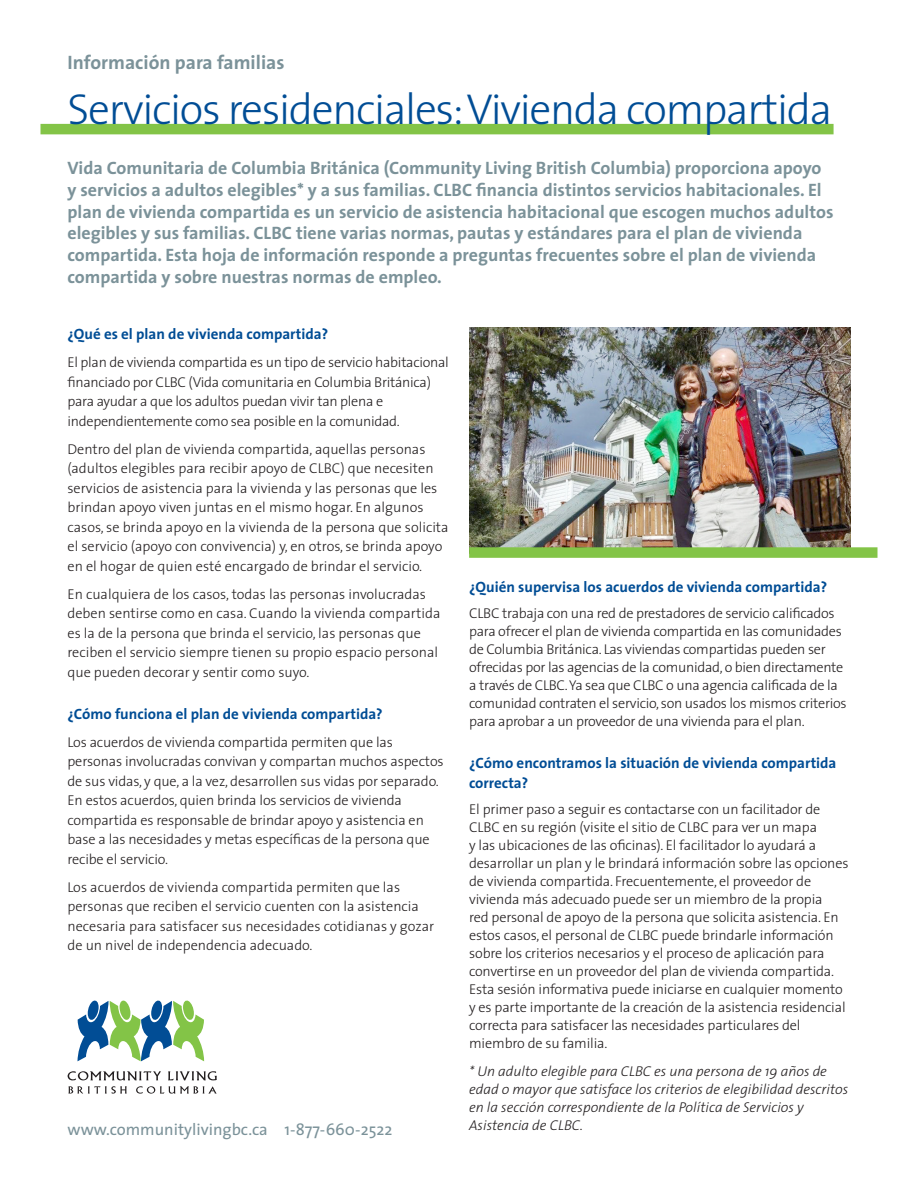
<style>
.page{position:relative;width:918px;height:1188px;background:#fff}
.page>*{position:absolute;margin:0;border:0;box-sizing:border-box;transform-origin:0 0}
.Main_Title{font:300 43.5px "The Sans";letter-spacing:-.03em;color:#014d95}
.CLBC_Fact_Sheet{font:700 19.5px "The Sans";color:#7b9299}
.Intro_Paragraph_-_La{font:700 18px/21.8px "The Sans";color:#7b9299}
.SideBar_-_Body_Itali{font:16.5px "The Sans";color:#7b9299}
.Subhead{font:700 15px/19.5px "The Sans";color:#014d95}
.Body_Copy{font:300 14.25px/19.5px "The Sans";letter-spacing:-.01em;color:#231f20}
.Body_Copy-2{font:italic 300 14.25px/18px "The Sans";color:#231f20}
</style>
<div class="page">
<img style="left:469px;top:328px;width:381px;height:219px">
<div style="left:469px;top:547px;width:409px;height:11px;background:#83c447"></div>
<div style="left:40px;top:124px;width:794px;height:10px;background:#83c447"></div>
<svg style="left:78px;top:1000px;width:126px;height:61px"></svg>
<svg style="left:68px;top:1071px;width:93px;height:9px"></svg>
<svg style="left:168px;top:1071px;width:49px;height:9px"></svg>
<svg style="left:68px;top:1086px;width:59px;height:8px"></svg>
<svg style="left:136px;top:1086px;width:81px;height:8px"></svg>
<p class="CLBC_Fact_Sheet" style="left:68px;top:50px;width:219px">Información para familias</p>
<p class="Main_Title" style="left:68px;top:81px;width:766px">Servicios residenciales: Vivienda compartida</p>
<p class="Intro_Paragraph_-_La" style="left:68px;top:157px;width:768px">Vida Comunitaria de Columbia Británica (Community Living British Columbia) proporciona apoyo y servicios a adultos elegibles* y a sus familias. CLBC financia distintos servicios habitacionales. El plan de vivienda compartida es un servicio de asistencia habitacional que escogen muchos adultos elegibles y sus familias. CLBC tiene varias normas, pautas y estándares para el plan de vivienda compartida. Esta hoja de información responde a preguntas frecuentes sobre el plan de vivienda compartida y sobre nuestras normas de empleo.</p>
<p class="Subhead" style="left:68px;top:324px;width:262px">¿Qué es el plan de vivienda compartida?</p>
<p class="Body_Copy" style="left:68px;top:353px;width:383px">El plan de vivienda compartida es un tipo de servicio habitacional financiado por CLBC (Vida comunitaria en Columbia Británica) para ayudar a que los adultos puedan vivir tan plena e independientemente como sea posible en la comunidad.</p>
<p class="Body_Copy" style="left:68px;top:439px;width:383px">Dentro del plan de vivienda compartida, aquellas personas (adultos elegibles para recibir apoyo de CLBC) que necesiten servicios de asistencia para la vivienda y las personas que les brindan apoyo viven juntas en el mismo hogar. En algunos casos, se brinda apoyo en la vivienda de la persona que solicita el servicio (apoyo con convivencia) y, en otros, se brinda apoyo en el hogar de quien esté encargado de brindar el servicio.</p>
<p class="Body_Copy" style="left:68px;top:584px;width:374px">En cualquiera de los casos, todas las personas involucradas deben sentirse como en casa. Cuando la vivienda compartida es la de la persona que brinda el servicio, las personas que reciben el servicio siempre tienen su propio espacio personal que pueden decorar y sentir como suyo.</p>
<p class="Subhead" style="left:68px;top:704px;width:317px">¿Cómo funciona el plan de vivienda compartida?</p>
<p class="Body_Copy" style="left:68px;top:732px;width:378px">Los acuerdos de vivienda compartida permiten que las personas involucradas convivan y compartan muchos aspectos de sus vidas, y que, a la vez, desarrollen sus vidas por separado.<br>En estos acuerdos, quien brinda los servicios de vivienda compartida es responsable de brindar apoyo y asistencia en base a las necesidades y metas específicas de la persona que recibe el servicio.</p>
<p class="Body_Copy" style="left:68px;top:877px;width:368px">Los acuerdos de vivienda compartida permiten que las personas que reciben el servicio cuenten con la asistencia necesaria para satisfacer sus necesidades cotidianas y gozar de un nivel de independencia adecuado.</p>
<p class="SideBar_-_Body_Itali" style="left:68px;top:1119px;width:326px">www.communitylivingbc.ca 1-877-660-2522</p>
<p class="Subhead" style="left:469px;top:577px;width:360px">¿Quién supervisa los acuerdos de vivienda compartida?</p>
<p class="Body_Copy" style="left:469px;top:605px;width:379px;line-height:18px">CLBC trabaja con una red de prestadores de servicio calificados para ofrecer el plan de vivienda compartida en las comunidades de Columbia Británica. Las viviendas compartidas pueden ser ofrecidas por las agencias de la comunidad, o bien directamente a través de CLBC. Ya sea que CLBC o una agencia calificada de la comunidad contraten el servicio, son usados los mismos criterios para aprobar a un proveedor de una vivienda para el plan.</p>
<p class="Subhead" style="left:469px;top:753px;width:369px">¿Cómo encontramos la situación de vivienda compartida correcta?</p>
<p class="Body_Copy" style="left:469px;top:801px;width:381px;line-height:18px">El primer paso a seguir es contactarse con un facilitador de CLBC en su región (visite el sitio de CLBC para ver un mapa<br>y las ubicaciones de las oficinas). El facilitador lo ayudará a desarrollar un plan y le brindará información sobre las opciones de vivienda compartida. Frecuentemente, el proveedor de vivienda más adecuado puede ser un miembro de la propia<br>red personal de apoyo de la persona que solicita asistencia. En estos casos, el personal de CLBC puede brindarle información sobre los criterios necesarios y el proceso de aplicación para convertirse en un proveedor del plan de vivienda compartida.<br>Esta sesión informativa puede iniciarse en cualquier momento y es parte importante de la creación de la asistencia residencial correcta para satisfacer las necesidades particulares del miembro de su familia.</p>
<p class="Body_Copy-2" style="left:469px;top:1062px;width:381px">* Un adulto elegible para CLBC es una persona de 19 años de edad o mayor que satisface los criterios de elegibilidad descritos en la sección correspondiente de la Política de Servicios y Asistencia de CLBC.</p>
</div>
